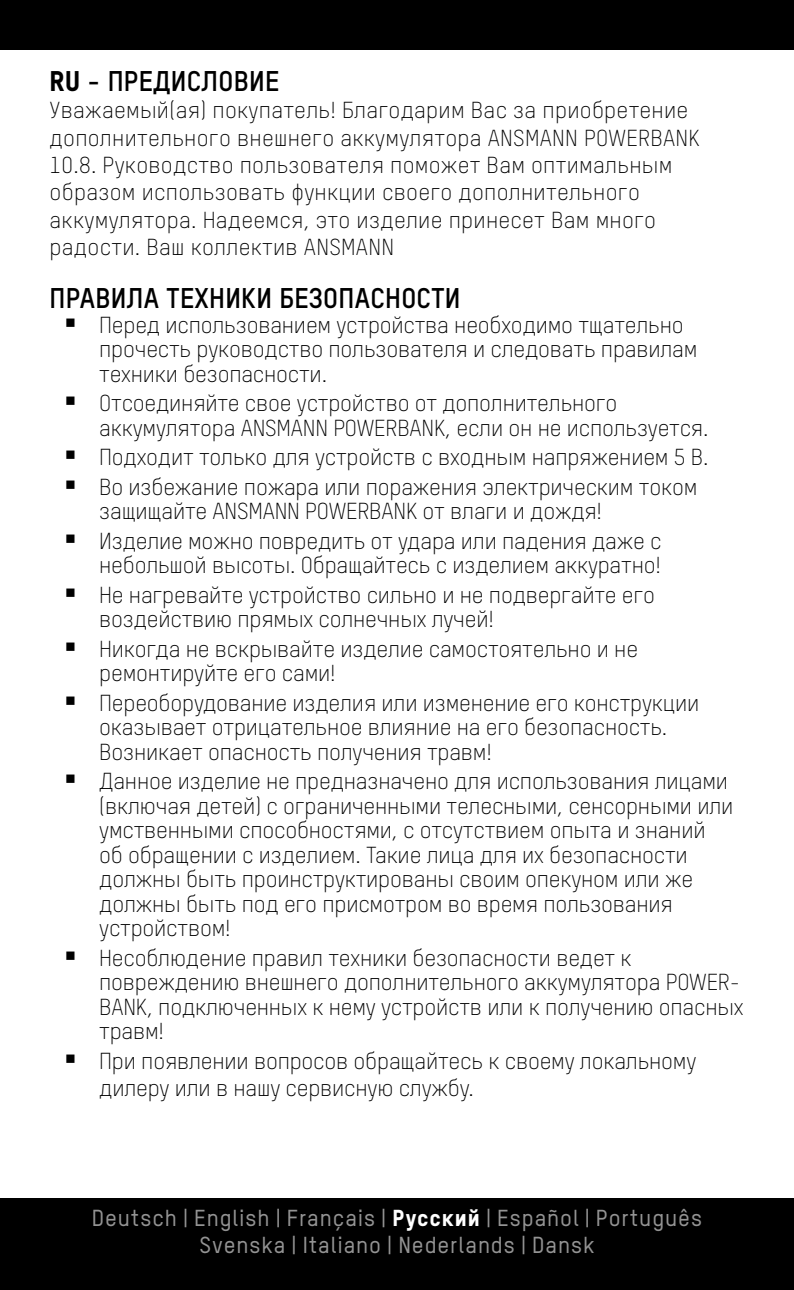
<style>
.page{position:relative;width:794px;height:1290px;background:#fff}
.page>*{position:absolute;margin:0;border:0;box-sizing:border-box;transform-origin:0 0}
.t1{font:700 28px "TSTARPRO";letter-spacing:.01em;color:#000}
.t2{font:300 22.75px/24.5px "TSTARPRO";letter-spacing:-.01em;color:#000}
.t3{font:300 22.75px/27.3px "TSTARPRO";letter-spacing:.01em;color:#000}
.t4{font:500 22.75px/27.3px "TSTARPRO";letter-spacing:.04em;color:#939393;text-align:center}
.s1{font-weight:800}
.s2{font-weight:800;color:#fff}
</style>
<div class="page">
<div style="left:0;top:0;width:794px;height:50px;background:#000"></div>
<div style="left:0;top:1198px;width:794px;height:92px;background:#000"></div>
<p class="t1" style="left:50px;top:62px;width:231px"><span class="s1">RU</span> - ПРЕДИСЛОВИЕ</p>
<p class="t3" style="left:50px;top:96px;width:651px">Уважаемый(ая) покупатель! Благодарим Вас за приобретение дополнительного внешнего аккумулятора ANSMANN POWERBANK 10.8. Руководство пользователя поможет Вам оптимальным образом использовать функции своего дополнительного аккумулятора. Надеемся, это изделие принесет Вам много радости. Ваш коллектив ANSMANN</p>
<p class="t1" style="left:50px;top:279px;width:412px">ПРАВИЛА ТЕХНИКИ БЕЗОПАСНОСТИ</p>
<p class="t2" style="left:99px;top:312px;width:600px">Перед использованием устройства необходимо тщательно прочесть руководство пользователя и следовать правилам техники безопасности.</p>
<p class="t2" style="left:99px;top:390px;width:611px">Отсоединяйте свое устройство от дополнительного аккумулятора ANSMANN POWERBANK, если он не используется.</p>
<p class="t2" style="left:99px;top:442px;width:610px;line-height:29.4px">Подходит только для устройств с входным напряжением 5 В.<br>Во избежание пожара или поражения электрическим током</p>
<p class="t2" style="left:99px;top:496px;width:564px;line-height:29.4px">защищайте ANSMANN POWERBANK от влаги и дождя!<br>Изделие можно повредить от удара или падения даже с</p>
<p class="t2" style="left:99px;top:550px;width:563px;line-height:29.4px">небольшой высоты. Обращайтесь с изделием аккуратно!<br>Не нагревайте устройство сильно и не подвергайте его</p>
<p class="t2" style="left:99px;top:604px;width:540px;line-height:29.4px">воздействию прямых солнечных лучей!<br>Никогда не вскрывайте изделие самостоятельно и не</p>
<p class="t2" style="left:99px;top:658px;width:601px;line-height:29.4px">ремонтируйте его сами!<br>Переоборудование изделия или изменение его конструкции</p>
<p class="t2" style="left:99px;top:714px;width:569px">оказывает отрицательное влияние на его безопасность.<br>Возникает опасность получения травм!</p>
<p class="t2" style="left:99px;top:768px;width:635px">Данное изделие не предназначено для использования лицами (включая детей) с ограниченными телесными, сенсорными или умственными способностями, с отсутствием опыта и знаний об обращении с изделием. Такие лица для их безопасности должны быть проинструктированы своим опекуном или же должны быть под его присмотром во время пользования устройством!</p>
<p class="t2" style="left:99px;top:944px;width:646px">Несоблюдение правил техники безопасности ведет к повреждению внешнего дополнительного аккумулятора POWER-BANK, подключенных к нему устройств или к получению опасных травм!</p>
<p class="t2" style="left:99px;top:1046px;width:598px;line-height:27.3px">При появлении вопросов обращайтесь к своему локальному дилеру или в нашу сервисную службу.</p>
<p class="t4" style="left:92px;top:1203px;width:612px">Deutsch | English | Français | <span class="s2">Pусский</span> | Español | Português<br>Svenska | Italiano | Nederlands | Dansk</p>
</div>
